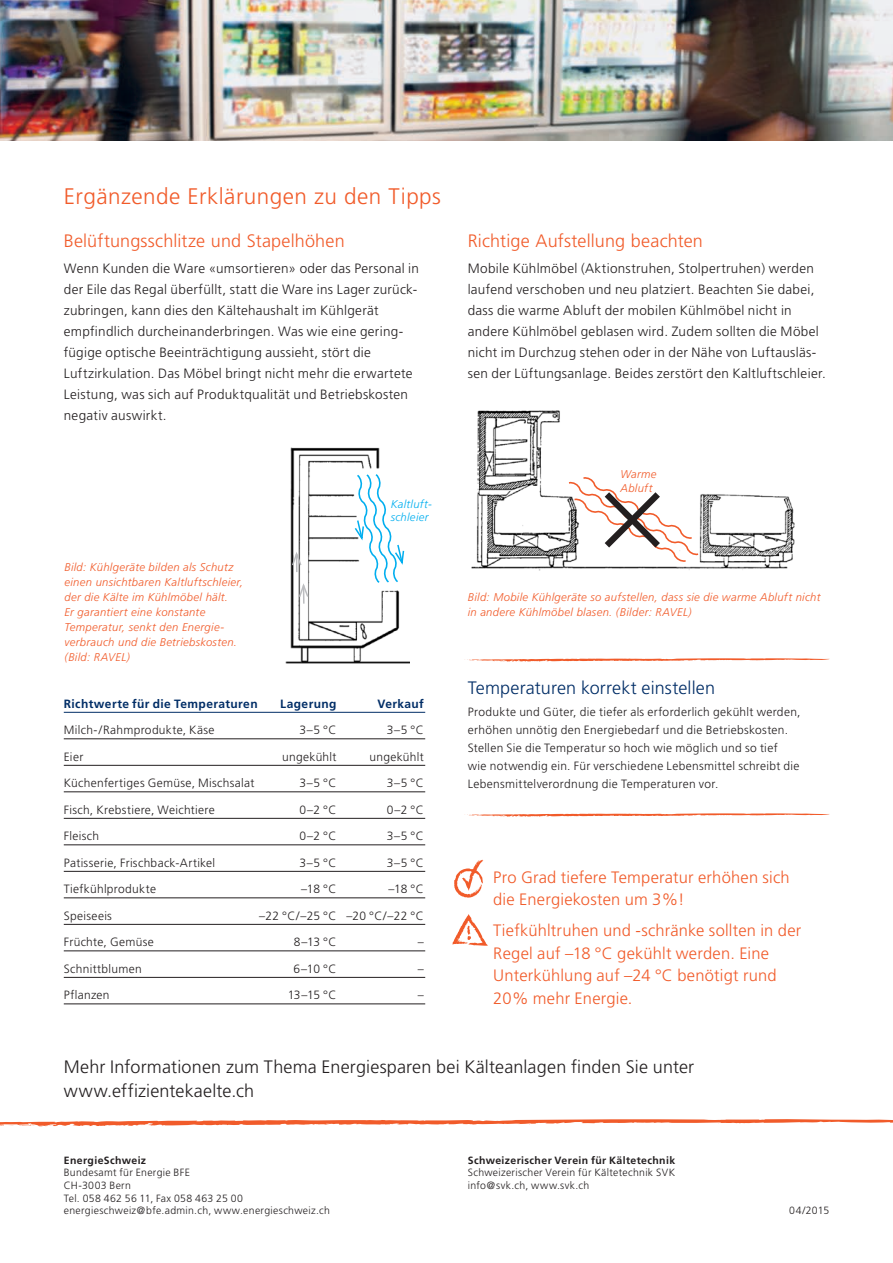
<style>
.page{position:relative;width:893px;height:1263px;background:#fff}
.page>*{position:absolute;margin:0;border:0;box-sizing:border-box;transform-origin:0 0}
.t1{font:300 22.5px "Frutiger";letter-spacing:.02em;color:#f15b2a}
.t2{font:300 18px/24px "Frutiger";letter-spacing:.01em;color:#231f20}
.t3{font:300 18px "Frutiger";letter-spacing:.01em;color:#f15b2a}
.t4{font:300 18px "Frutiger";letter-spacing:.01em;color:#002d66}
.t5{font:300 16.5px/22.5px "Frutiger";letter-spacing:.015em;color:#f15b2a}
.t6{font:300 13.5px/21px "Frutiger";letter-spacing:.025em;color:#231f20}
.t7{font:300 12px/18px "Frutiger";letter-spacing:.025em;color:#231f20}
.t8{font:700 12px "Frutiger";letter-spacing:.035em;color:#002d66}
.t9{font:italic 300 11.25px/15px "Frutiger";letter-spacing:.03em;color:#f15b2a}
.t10{font:italic 300 11.25px/13.5px "Frutiger";letter-spacing:.03em;color:#00aeef}
.t11{font:300 10.5px/12.6px "Frutiger";letter-spacing:.03em;color:#231f20}
.t12{font:700 10.5px "Frutiger";letter-spacing:.035em;color:#231f20}
</style>
<div class="page">
<svg style="left:0;top:1119px;width:893px;height:7px"></svg>
<svg style="left:452px;top:914px;width:36px;height:32px"></svg>
<img style="left:0;top:0;width:893px;height:140px">
<hr style="left:64px;top:712px;width:361px;height:1px;background:#002d66">
<hr style="left:64px;top:738px;width:361px;height:1px;background:#231f20">
<hr style="left:64px;top:765px;width:361px;height:1px;background:#231f20">
<hr style="left:64px;top:791px;width:361px;height:1px;background:#231f20">
<hr style="left:64px;top:818px;width:361px;height:1px;background:#231f20">
<hr style="left:64px;top:844px;width:361px;height:1px;background:#231f20">
<hr style="left:64px;top:871px;width:361px;height:1px;background:#231f20">
<hr style="left:64px;top:897px;width:361px;height:1px;background:#231f20">
<hr style="left:64px;top:924px;width:361px;height:1px;background:#231f20">
<hr style="left:64px;top:950px;width:361px;height:1px;background:#231f20">
<hr style="left:64px;top:977px;width:361px;height:1px;background:#231f20">
<hr style="left:64px;top:1004px;width:361px;height:1px;background:#231f20">
<svg style="left:464px;top:658px;width:366px;height:4px"></svg>
<svg style="left:464px;top:813px;width:366px;height:4px"></svg>
<img style="left:471px;top:410px;width:324px;height:161px">
<svg style="left:454px;top:860px;width:30px;height:38px"></svg>
<img style="left:285px;top:447px;width:124px;height:217px">
<svg style="left:353px;top:472px;width:52px;height:112px"></svg>
<svg style="left:291px;top:549px;width:12px;height:23px"></svg>
<svg style="left:298px;top:581px;width:12px;height:23px"></svg>
<svg style="left:567px;top:477px;width:133px;height:85px"></svg>
<h1 class="t1" style="left:64px;top:183px;width:379px">Ergänzende Erklärungen zu den Tipps</h1>
<h2 class="t3" style="left:64px;top:231px;width:282px">Belüftungsschlitze und Stapelhöhen</h2>
<p class="t6" style="left:64px;top:258px;width:357px">Wenn Kunden die Ware «umsortieren» oder das Personal in der Eile das Regal überfüllt, statt die Ware ins Lager zurück&shy;zubringen, kann dies den Kältehaushalt im Kühlgerät empfindlich durcheinanderbringen. Was wie eine gering&shy;fügige optische Beeinträchtigung aussieht, stört die Luftzirkulation. Das Möbel bringt nicht mehr die erwartete Leistung, was sich auf Produktqualität und Betriebskosten negativ auswirkt.</p>
<p class="t9" style="left:64px;top:560px;width:180px">Bild: Kühlgeräte bilden als Schutz einen unsichtbaren Kaltluftschleier, der die Kälte im Kühlmöbel hält.<br>Er garantiert eine konstante<br>Temperatur, senkt den Energie&shy;verbrauch und die Betriebskosten. (Bild: RAVEL)</p>
<p class="t10" style="left:391px;top:497px;width:43px">Kaltluft&shy;schleier</p>
<p class="t8" style="left:64px;top:697px;width:195px">Richtwerte für die Temperaturen</p>
<p class="t8" style="left:280px;top:697px;width:58px">Lagerung</p>
<p class="t8" style="left:377px;top:697px;width:48px">Verkauf</p>
<p class="t7" style="left:64px;top:721px;width:152px">Milch-/Rahmprodukte, Käse</p>
<p class="t7" style="left:300px;top:721px;width:39px">3–5 °C</p>
<p class="t7" style="left:387px;top:721px;width:39px">3–5 °C</p>
<p class="t7" style="left:64px;top:748px;width:21px">Eier</p>
<p class="t7" style="left:282px;top:748px;width:56px">ungekühlt</p>
<p class="t7" style="left:369px;top:748px;width:56px">ungekühlt</p>
<p class="t7" style="left:64px;top:774px;width:192px">Küchenfertiges Gemüse, Mischsalat</p>
<p class="t7" style="left:300px;top:774px;width:39px">3–5 °C</p>
<p class="t7" style="left:387px;top:774px;width:39px">3–5 °C</p>
<p class="t7" style="left:64px;top:801px;width:153px">Fisch, Krebstiere, Weichtiere</p>
<p class="t7" style="left:299px;top:801px;width:39px">0–2 °C</p>
<p class="t7" style="left:387px;top:801px;width:39px">0–2 °C</p>
<p class="t7" style="left:64px;top:827px;width:37px">Fleisch</p>
<p class="t7" style="left:299px;top:827px;width:39px">0–2 °C</p>
<p class="t7" style="left:387px;top:827px;width:39px">3–5 °C</p>
<p class="t7" style="left:64px;top:854px;width:153px">Patisserie, Frischback-Artikel</p>
<p class="t7" style="left:300px;top:854px;width:39px">3–5 °C</p>
<p class="t7" style="left:387px;top:854px;width:39px">3–5 °C</p>
<p class="t7" style="left:64px;top:880px;width:94px">Tiefkühlprodukte</p>
<p class="t7" style="left:301px;top:880px;width:37px">–18 °C</p>
<p class="t7" style="left:388px;top:880px;width:37px">–18 °C</p>
<p class="t7" style="left:64px;top:907px;width:50px">Speiseeis</p>
<p class="t7" style="left:259px;top:907px;width:166px">–22 °C/–25 °C –20 °C/–22 °C</p>
<p class="t7" style="left:64px;top:933px;width:91px">Früchte, Gemüse</p>
<p class="t7" style="left:294px;top:933px;width:44px">8–13 °C</p>
<p class="t7" style="left:418px;top:933px;width:7px">–</p>
<p class="t7" style="left:64px;top:960px;width:80px">Schnittblumen</p>
<p class="t7" style="left:293px;top:960px;width:45px">6–10 °C</p>
<p class="t7" style="left:418px;top:960px;width:7px">–</p>
<p class="t7" style="left:64px;top:986px;width:47px">Pflanzen</p>
<p class="t7" style="left:288px;top:986px;width:50px">13–15 °C</p>
<p class="t7" style="left:418px;top:986px;width:7px">–</p>
<h2 class="t3" style="left:468px;top:231px;width:237px">Richtige Aufstellung beachten</h2>
<p class="t6" style="left:468px;top:258px;width:360px">Mobile Kühlmöbel (Aktionstruhen, Stolpertruhen) werden laufend verschoben und neu platziert. Beachten Sie dabei, dass die warme Abluft der mobilen Kühlmöbel nicht in andere Kühlmöbel geblasen wird. Zudem sollten die Möbel nicht im Durchzug stehen oder in der Nähe von Luftausläs&shy;sen der Lüftungsanlage. Beides zerstört den Kaltluftschleier.</p>
<p class="t9" style="left:620px;top:468px;width:38px;line-height:13.5px">Warme<br>Abluft</p>
<p class="t9" style="left:468px;top:590px;width:354px">Bild: Mobile Kühlgeräte so aufstellen, dass sie die warme Abluft nicht in andere Kühlmöbel blasen. (Bilder: RAVEL)</p>
<h2 class="t4" style="left:468px;top:677px;width:249px">Temperaturen korrekt einstellen</h2>
<p class="t7" style="left:468px;top:703px;width:334px">Produkte und Güter, die tiefer als erforderlich gekühlt werden, erhöhen unnötig den Energiebedarf und die Betriebskosten.<br>Stellen Sie die Temperatur so hoch wie möglich und so tief<br>wie notwendig ein. Für verschiedene Lebensmittel schreibt die Lebensmittelverordnung die Temperaturen vor.</p>
<p class="t5" style="left:493px;top:866px;width:298px">Pro Grad tiefere Temperatur erhöhen sich die Energiekosten um 3%!</p>
<p class="t5" style="left:493px;top:919px;width:310px">Tiefkühltruhen und -schränke sollten in der Regel auf –18 °C gekühlt werden. Eine Unterkühlung auf –24 °C benötigt rund 20% mehr Energie.</p>
<h2 class="t2" style="left:64px;top:1055px;width:632px">Mehr Informationen zum Thema Energiesparen bei Kälteanlagen finden Sie unter www.effizientekaelte.ch</h2>
<p class="t12" style="left:64px;top:1154px;width:84px">EnergieSchweiz</p>
<p class="t11" style="left:64px;top:1167px;width:268px">Bundesamt für Energie BFE<br>CH-3003 Bern<br>Tel. 058 462 56 11, Fax 058 463 25 00 energieschweiz@bfe.admin.ch, www.energieschweiz.ch</p>
<p class="t12" style="left:468px;top:1154px;width:209px">Schweizerischer Verein für Kältetechnik</p>
<p class="t11" style="left:468px;top:1167px;width:209px">Schweizerischer Verein für Kältetechnik SVK info@svk.ch, www.svk.ch</p>
<p class="t11" style="left:789px;top:1204px;width:41px">04/2015</p>
</div>
